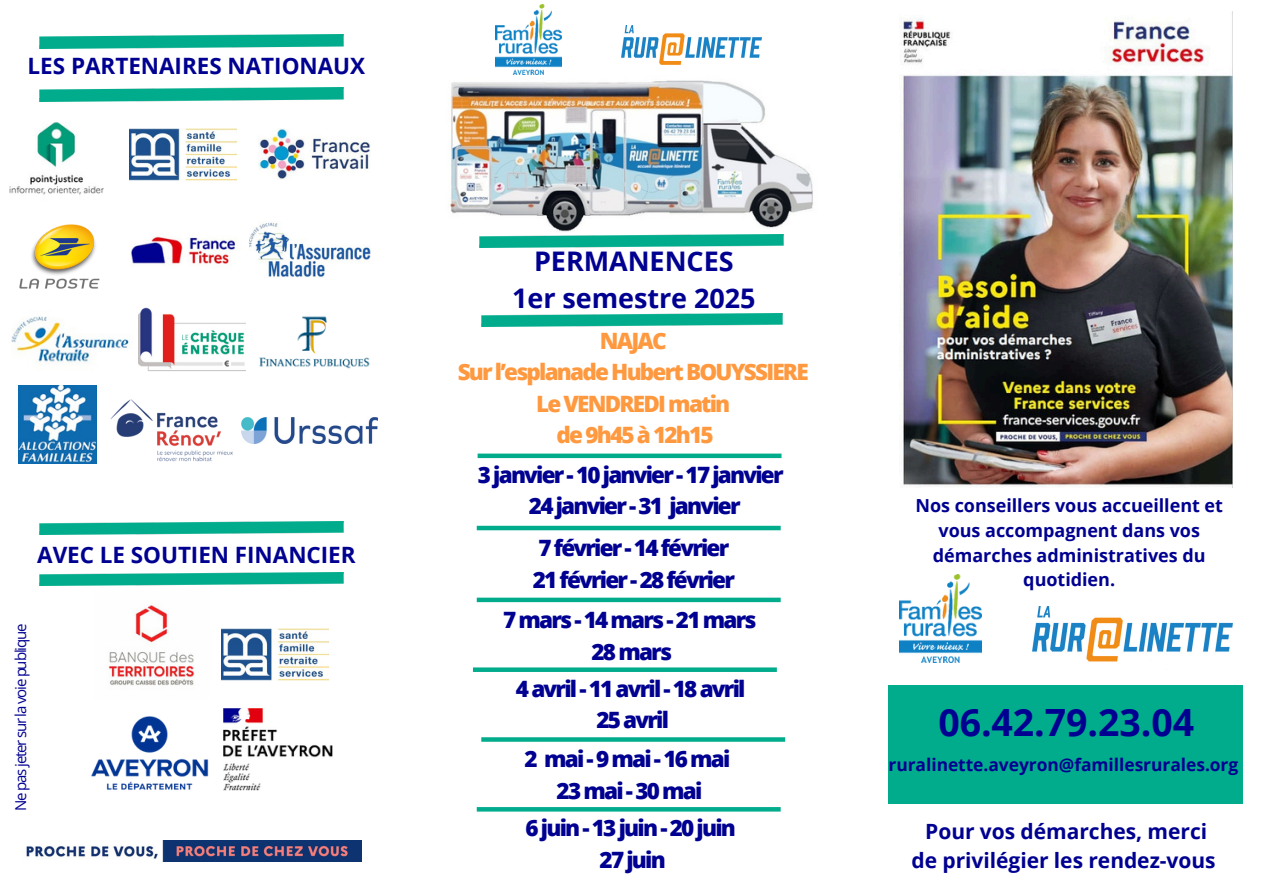
<style>
.page{position:relative;width:1263px;height:894px;background:#fff}
.page>*{position:absolute;margin:0;border:0;box-sizing:border-box;transform-origin:0 0}
.t1{font:700 37.5px "Open Sans";color:#000091}
.t2{font:700 27px/37.2px "Open Sans";color:#000091;text-align:center}
.t3{font:800 22.5px/31.5px "Open Sans";letter-spacing:-.08em;color:#000091;text-align:center}
.t4{font:800 22.5px/31.5px "Open Sans";letter-spacing:-.08em;color:#ff9940;text-align:center}
.t5{font:700 22.5px "Open Sans";color:#000091}
.t6{font:700 21px/28.2px "Open Sans";color:#000091;text-align:center}
.t7{font:700 18px/24.8px "Open Sans";color:#000091;text-align:center}
.t8{font:700 17.4px "Open Sans";color:#000091}
.t9{font:15px "Open Sans";letter-spacing:-.08em;color:#000091}
</style>
<div class="page">
<img style="left:26px;top:840px;width:336px;height:21px">
<img style="left:40px;top:88px;width:304px;height:13px">
<img style="left:40px;top:35px;width:304px;height:13px">
<img style="left:9px;top:122px;width:95px;height:73px">
<img style="left:129px;top:128px;width:107px;height:52px">
<img style="left:19px;top:224px;width:81px;height:65px">
<img style="left:249px;top:222px;width:122px;height:55px">
<img style="left:11px;top:316px;width:118px;height:76px">
<img style="left:19px;top:385px;width:78px;height:78px">
<img style="left:131px;top:236px;width:105px;height:28px">
<img style="left:138px;top:307px;width:107px;height:64px">
<img style="left:107px;top:391px;width:126px;height:71px">
<img style="left:903px;top:18px;width:329px;height:469px">
<img style="left:40px;top:521px;width:304px;height:13px">
<img style="left:40px;top:572px;width:304px;height:13px">
<img style="left:258px;top:128px;width:112px;height:51px">
<img style="left:259px;top:316px;width:111px;height:53px">
<div style="left:888px;top:685px;width:355px;height:119px;background:#00ac8c"></div>
<img style="left:108px;top:605px;width:87px;height:80px">
<img style="left:223px;top:708px;width:109px;height:82px">
<img style="left:91px;top:716px;width:118px;height:74px">
<img style="left:899px;top:574px;width:82px;height:88px">
<img style="left:1032px;top:606px;width:200px;height:56px">
<img style="left:481px;top:313px;width:302px;height:14px">
<img style="left:479px;top:234px;width:304px;height:13px">
<img style="left:222px;top:628px;width:107px;height:52px">
<img style="left:495px;top:4px;width:67px;height:71px">
<img style="left:621px;top:26px;width:141px;height:39px">
<img style="left:242px;top:417px;width:136px;height:26px">
<img style="left:450px;top:80px;width:363px;height:152px">
<div style="left:478px;top:453px;width:303px;height:5px;background:#00ac8c"></div>
<div style="left:477px;top:525px;width:304px;height:5px;background:#00ac8c"></div>
<div style="left:477px;top:597px;width:304px;height:5px;background:#00ac8c"></div>
<svg style="left:473px;top:667px;width:304px;height:4px"></svg>
<svg style="left:477px;top:807px;width:304px;height:4px"></svg>
<svg style="left:481px;top:737px;width:304px;height:4px"></svg>
<p class="t5" style="left:28px;top:50px;width:339px">LES PARTENAIRES NATIONAUX</p>
<p class="t5" style="left:37px;top:539px;width:320px">AVEC LE SOUTIEN FINANCIER</p>
<p class="t9" style="left:10px;top:810px;width:188px;rotate:-90deg">Ne pas jeter sur la voie publique</p>
<p class="t2" style="left:512px;top:241px;width:245px">PERMANENCES<br>1er semestre 2025</p>
<p class="t4" style="left:458px;top:324px;width:352px">NAJAC<br>Sur l’esplanade Hubert BOUYSSIERE<br>Le VENDREDI matin<br>de 9h45 à 12h15</p>
<p class="t3" style="left:478px;top:458px;width:307px">3 janvier - 10 janvier - 17 janvier<br>24 janvier - 31 janvier</p>
<p class="t3" style="left:533px;top:531px;width:204px;text-align:left">7 février - 14 février<br>21 février - 28 février</p>
<p class="t3" style="left:503px;top:603px;width:255px">7 mars - 14 mars - 21 mars<br>28 mars</p>
<p class="t3" style="left:516px;top:672px;width:231px">4 avril - 11 avril - 18 avril<br>25 avril</p>
<p class="t3" style="left:525px;top:742px;width:207px">2 mai-9mai-16mai<br>23 mai - 30 mai</p>
<p class="t3" style="left:525px;top:811px;width:212px">6 juin - 13 juin - 20 juin<br>27 juin</p>
<p class="t7" style="left:915px;top:492px;width:309px">Nos conseillers vous accueillent et vous accompagnent dans vos démarches administratives du quotidien.</p>
<p class="t1" style="left:938px;top:695px;width:257px">06.42.79.23.04</p>
<p class="t8" style="left:888px;top:752px;width:351px">ruralinette.aveyron@famillesrurales.org</p>
<h3 class="t6" style="left:911px;top:816px;width:306px">Pour vos démarches, merci de privilégier les rendez-vous</h3>
</div>
